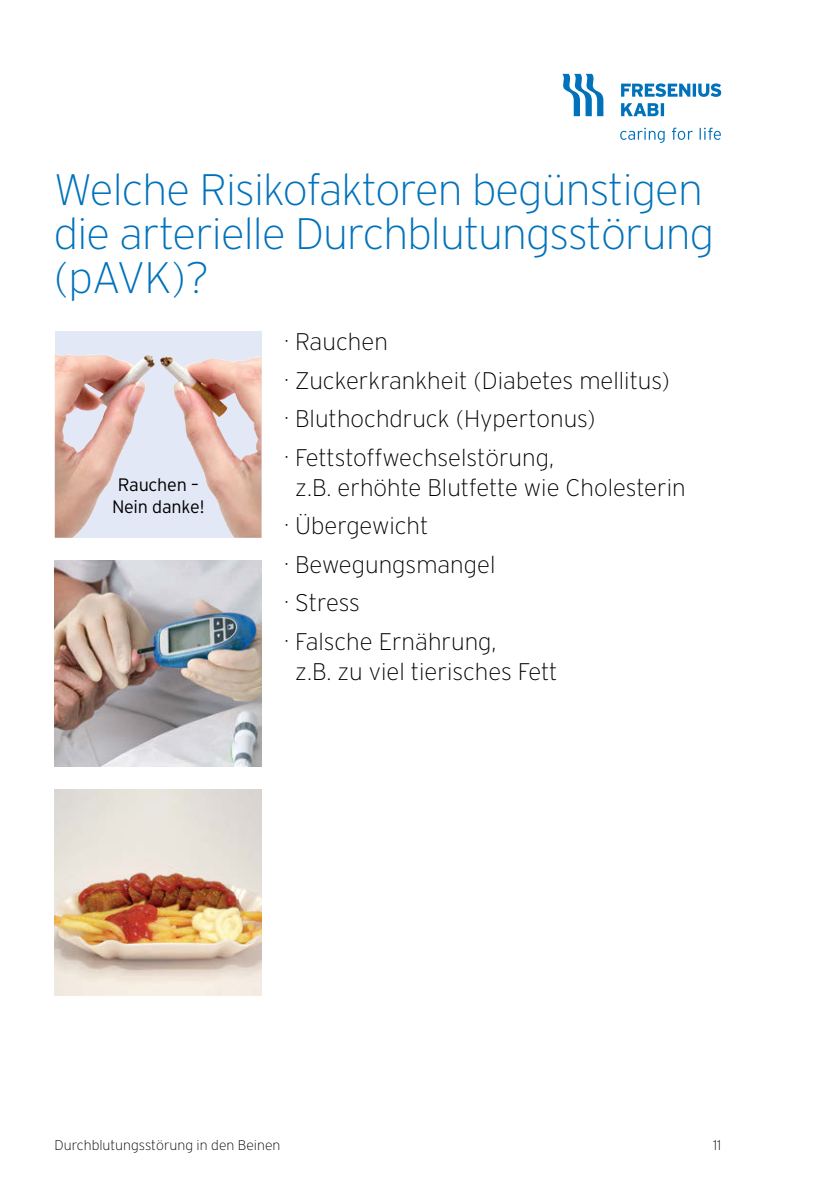
<style>
.page{position:relative;width:840px;height:1191px;background:#fff}
.page>*{position:absolute;margin:0;border:0;box-sizing:border-box;transform-origin:0 0}
.t1{font:200 44px/44px "Interstate";letter-spacing:-.02em;color:#0072bb}
.t2{font:200 24px/38.4px "Interstate";color:#000}
.t3{font:300 18px/22px "Interstate";letter-spacing:-.015em;color:#000;text-align:center}
.t4{font:200 14px "Interstate";color:#000}
</style>
<div class="page">
<svg style="left:562px;top:74px;width:41px;height:42px"></svg>
<svg style="left:621px;top:103px;width:42px;height:13px"></svg>
<svg style="left:621px;top:83px;width:99px;height:14px"></svg>
<svg style="left:620px;top:128px;width:100px;height:15px"></svg>
<svg style="left:55px;top:331px;width:206px;height:207px;background:#ded0d2"></svg>
<img style="left:55px;top:353px;width:60px;height:185px">
<img style="left:55px;top:560px;width:206px;height:206px">
<img style="left:55px;top:789px;width:206px;height:206px">
<h1 class="t1" style="left:54px;top:168px;width:661px">Welche Risikofaktoren begünstigen die arterielle Durchblutungsstörung (pAVK)?</h1>
<p class="t2" style="left:284px;top:323px;width:387px">· Rauchen<br>· Zuckerkrankheit (Diabetes mellitus) · Bluthochdruck (Hypertonus)<br>· Fettstoffwechselstörung,</p>
<p class="t2" style="left:284px;top:468px;width:403px;text-indent:11px">z.B. erhöhte Blutfette wie Cholesterin · Übergewicht<br>· Bewegungsmangel<br>· Stress<br>· Falsche Ernährung,</p>
<p class="t2" style="left:295px;top:652px;width:264px">z.B. zu viel tierisches Fett</p>
<p class="t3" style="left:112px;top:473px;width:94px">Rauchen –<br>Nein danke!</p>
<p class="t4" style="left:54px;top:1137px;width:227px">Durchblutungsstörung in den Beinen</p>
<p class="t4" style="left:712px;top:1137px;width:10px">11</p>
</div>
